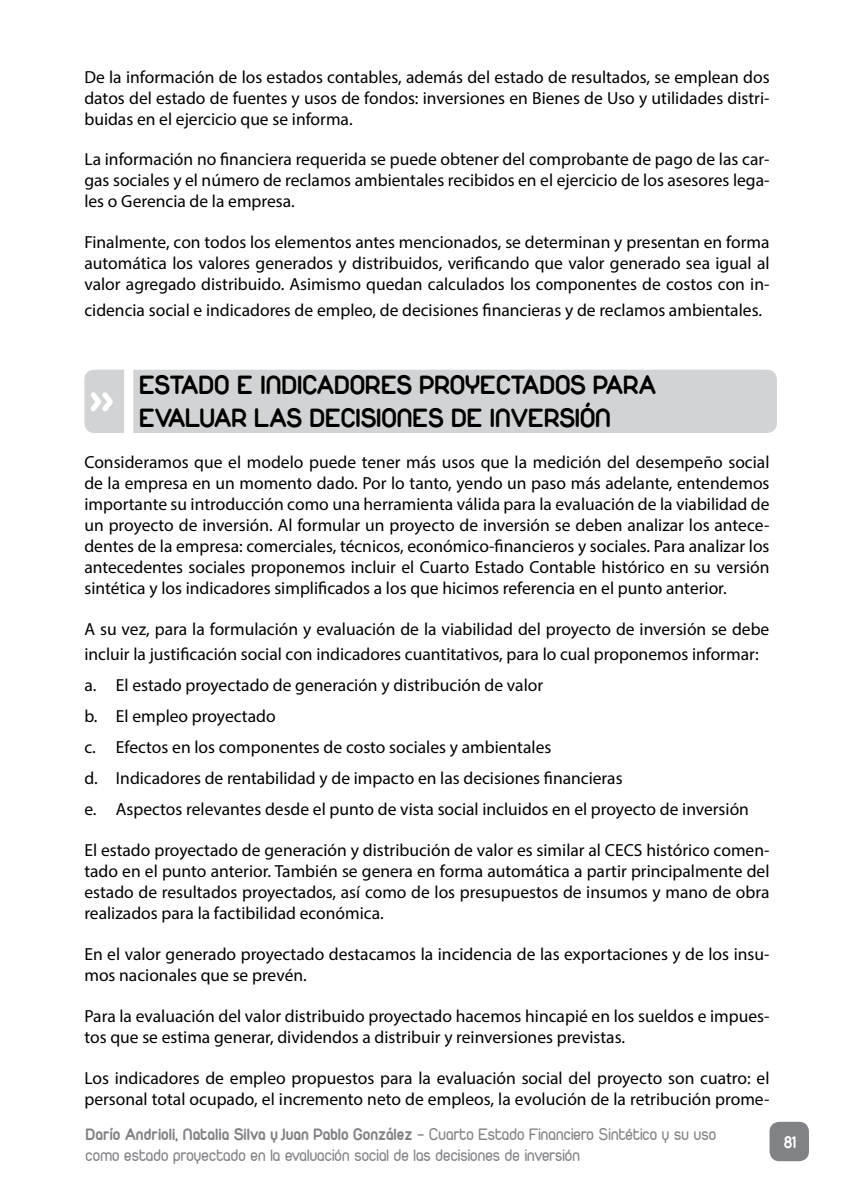
<style>
.page{position:relative;width:844px;height:1191px;background:#fff}
.page>*{position:absolute;margin:0;border:0;box-sizing:border-box;transform-origin:0 0}
.t1{font:800 42px "Duepuntozero";color:#fff}
.t2{font:28px/33.6px "Duepuntozerobold";color:#000}
.t3{font:17.5px/21px "Myriad Pro";color:#000;text-align:justify}
.t4{font:17.5px "Duepuntozerobold";color:#808285}
.t5{font:17.5px "Duepuntozero";color:#808285}
.t6{font:17.5px "Duepuntozerobold";color:#fff}
.s1{font-family:"Duepuntozero"}
</style>
<div class="page">
<div style="left:769px;top:1121px;width:39px;height:40px;background:#808285;border-radius:10px"></div>
<div style="left:133px;top:370px;width:643px;height:63px;background:#d1d3d4"></div>
<div style="left:84px;top:370px;width:40px;height:63px;background:#d1d3d4"></div>
<p class="t3" style="left:84px;top:66px;width:686px">De la información de los estados contables, además del estado de resultados, se emplean dos datos del estado de fuentes y usos de fondos: inversiones en Bienes de Uso y utilidades distri&shy;buidas en el ejercicio que se informa.</p>
<p class="t3" style="left:84px;top:149px;width:686px">La información no financiera requerida se puede obtener del comprobante de pago de las car&shy;gas sociales y el número de reclamos ambientales recibidos en el ejercicio de los asesores lega&shy;les o Gerencia de la empresa.</p>
<p class="t3" style="left:84px;top:232px;width:686px">Finalmente, con todos los elementos antes mencionados, se determinan y presentan en forma automática los valores generados y distribuidos, verificando que valor generado sea igual al valor agregado distribuido. Asimismo quedan calculados los componentes de costos con in-</p>
<p class="t3" style="left:84px;top:299px;width:679px">cidencia social e indicadores de empleo, de decisiones financieras y de reclamos ambientales.</p>
<h2 class="t2" style="left:139px;top:367px;width:518px">ESTADO E INDICADORES PROYECTADOS PARA<br>EVALUAR LAS DECISIONES DE INVERSIÓN</h2>
<p class="t3" style="left:84px;top:452px;width:686px">Consideramos que el modelo puede tener más usos que la medición del desempeño social de la empresa en un momento dado. Por lo tanto, yendo un paso más adelante, entendemos importante su introducción como una herramienta válida para la evaluación de la viabilidad de un proyecto de inversión. Al formular un proyecto de inversión se deben analizar los antece&shy;dentes de la empresa: comerciales, técnicos, económico-financieros y sociales. Para analizar los antecedentes sociales proponemos incluir el Cuarto Estado Contable histórico en su versión sintética y los indicadores simplificados a los que hicimos referencia en el punto anterior.</p>
<p class="t3" style="left:84px;top:616px;width:686px;line-height:25.2px">A su vez, para la formulación y evaluación de la viabilidad del proyecto de inversión se debe incluir la justificación social con indicadores cuantitativos, para lo cual proponemos informar:</p>
<p class="t3" style="left:84px;top:669px;width:666px;line-height:31px;text-align:left">a. El estado proyectado de generación y distribución de valor<br>b. El empleo proyectado<br>c. Efectos en los componentes de costo sociales y ambientales<br>d. Indicadores de rentabilidad y de impacto en las decisiones financieras<br>e. Aspectos relevantes desde el punto de vista social incluidos en el proyecto de inversión</p>
<p class="t3" style="left:84px;top:839px;width:686px">El estado proyectado de generación y distribución de valor es similar al CECS histórico comen&shy;tado en el punto anterior. También se genera en forma automática a partir principalmente del estado de resultados proyectados, así como de los presupuestos de insumos y mano de obra realizados para la factibilidad económica.</p>
<p class="t3" style="left:84px;top:943px;width:686px">En el valor generado proyectado destacamos la incidencia de las exportaciones y de los insu&shy;mos nacionales que se prevén.</p>
<p class="t3" style="left:84px;top:1005px;width:686px">Para la evaluación del valor distribuido proyectado hacemos hincapié en los sueldos e impues&shy;tos que se estima generar, dividendos a distribuir y reinversiones previstas.</p>
<p class="t3" style="left:84px;top:1067px;width:686px">Los indicadores de empleo propuestos para la evaluación social del proyecto son cuatro: el personal total ocupado, el incremento neto de empleos, la evolución de la retribución prome-</p>
<h1 class="t1" style="left:89px;top:374px;width:25px">&gt;&gt;</h1>
<p class="t4" style="left:86px;top:1124px;width:632px">Darío Andrioli, Natalia Silva y Juan Pablo González <span class="s1">- Cuarto Estado Financiero Sintético y su uso</span></p>
<p class="t5" style="left:86px;top:1146px;width:496px">como estado proyectado en la evaluación social de las decisiones de inversión</p>
<p class="t6" style="left:783px;top:1132px;width:14px">81</p>
</div>
